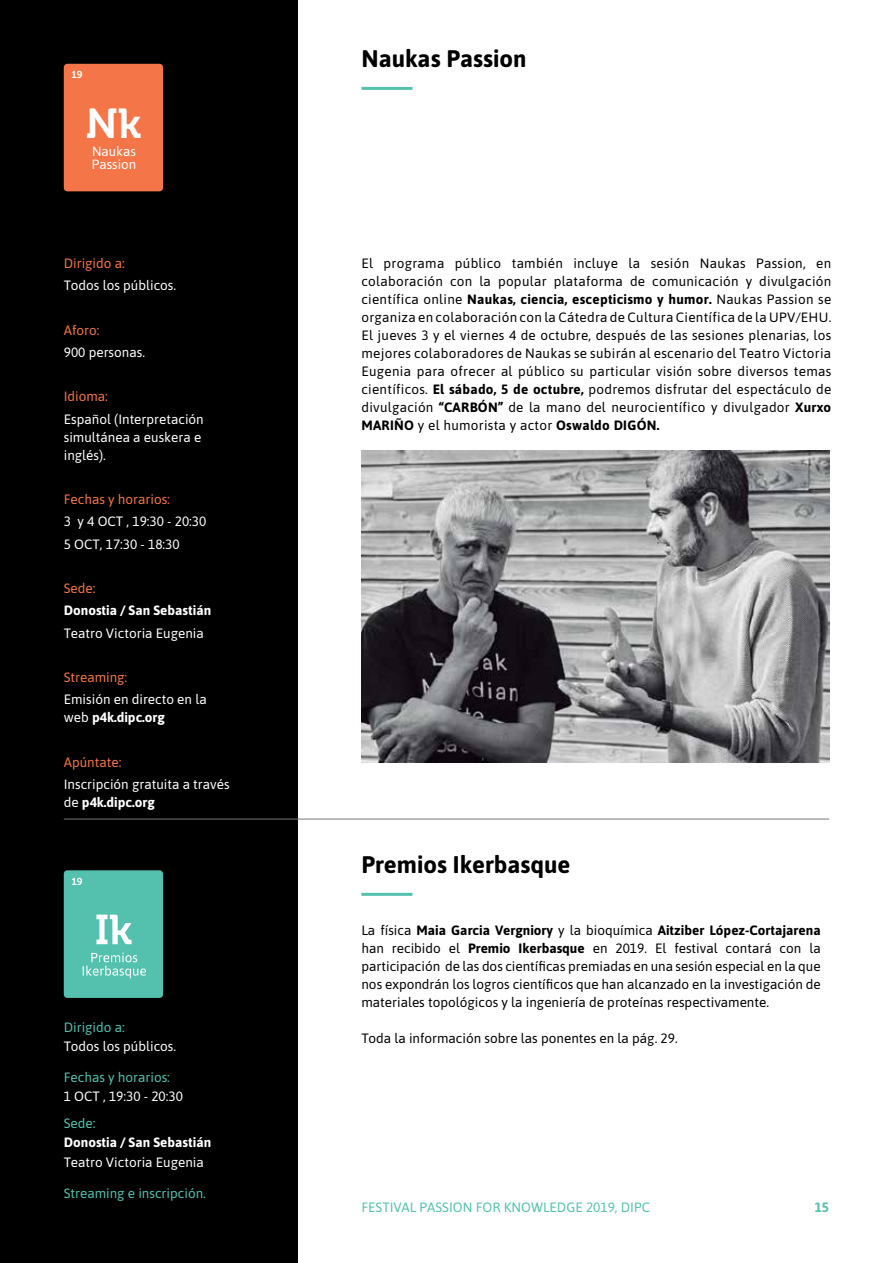
<style>
.page{position:relative;width:893px;height:1263px;background:#fff}
.page>*{position:absolute;margin:0;border:0;box-sizing:border-box;transform-origin:0 0}
.t1{font:41.7px "Museo 700";color:#fff}
.t2{font:700 24px "Asap";color:#000}
.t3{font:13.5px/18px "Asap";color:#000;text-align:justify}
.t4{font:13.5px/18px "Asap";color:#fff}
.t5{font:13.5px "Asap";color:#54c1af}
.t6{font:13.5px "Asap";color:#f47648}
.t7{font:700 13.5px "Asap";color:#fff}
.t8{font:700 13.5px "Asap";color:#54c1af}
.t9{font:13.35px/13.4px "Asap";color:#fff}
.t10{font:10.05px "Museo 700";color:#fff}
.s1{font-weight:700}
</style>
<div class="page">
<div style="left:0;top:0;width:298px;height:1263px;background:#000"></div>
<hr style="left:64px;top:819px;width:765px;height:1px;background:#77787b">
<hr style="left:361px;top:87px;width:51px;height:3px;background:#54c1af">
<hr style="left:361px;top:893px;width:51px;height:3px;background:#54c1af">
<img style="left:361px;top:451px;width:468px;height:312px">
<div style="left:64px;top:64px;width:99px;height:127px;background:#f47648;border-radius:4px"></div>
<div style="left:64px;top:870px;width:99px;height:128px;background:#54c1af;border-radius:4px"></div>
<svg style="left:96px;top:915px;width:36px;height:29px"></svg>
<svg style="left:72px;top:878px;width:10px;height:7px"></svg>
<svg style="left:83px;top:953px;width:63px;height:25px"></svg>
<p class="t10" style="left:71px;top:69px;width:13px">19</p>
<h1 class="t1" style="left:86px;top:100px;width:57px">Nk</h1>
<p class="t9" style="left:92px;top:144px;width:46px">Naukas<br>Passion</p>
<p class="t6" style="left:64px;top:254px;width:63px">Dirigido a:</p>
<p class="t4" style="left:64px;top:276px;width:114px">Todos los públicos.</p>
<p class="t6" style="left:64px;top:320px;width:37px">Aforo:</p>
<p class="t4" style="left:64px;top:342px;width:83px">900 personas.</p>
<p class="t6" style="left:64px;top:387px;width:46px">Idioma:</p>
<p class="t4" style="left:64px;top:409px;width:141px">Español (Interpretación simultánea a euskera e inglés).</p>
<p class="t6" style="left:64px;top:490px;width:108px">Fechas y horarios:</p>
<p class="t4" style="left:64px;top:510px;width:144px;line-height:22.2px">3 y 4 OCT , 19:30 - 20:30<br>5 OCT, 17:30 - 18:30</p>
<p class="t6" style="left:64px;top:579px;width:33px">Sede:</p>
<p class="t7" style="left:64px;top:601px;width:149px">Donostia / San Sebastián</p>
<p class="t4" style="left:64px;top:623px;width:142px">Teatro Victoria Eugenia</p>
<p class="t6" style="left:64px;top:668px;width:65px">Streaming:</p>
<p class="t4" style="left:64px;top:690px;width:144px">Emisión en directo en la web <span class="s1">p4k.dipc.org</span></p>
<p class="t6" style="left:64px;top:753px;width:59px">Apúntate:</p>
<p class="t4" style="left:64px;top:775px;width:167px">Inscripción gratuita a través de <span class="s1">p4k.dipc.org</span></p>
<p class="t5" style="left:64px;top:1018px;width:63px">Dirigido a:</p>
<p class="t4" style="left:64px;top:1036px;width:114px">Todos los públicos.</p>
<p class="t5" style="left:64px;top:1068px;width:108px">Fechas y horarios:</p>
<p class="t4" style="left:64px;top:1087px;width:121px">1 OCT , 19:30 - 20:30</p>
<p class="t5" style="left:64px;top:1114px;width:33px">Sede:</p>
<p class="t7" style="left:64px;top:1133px;width:149px">Donostia / San Sebastián</p>
<p class="t4" style="left:64px;top:1152px;width:142px">Teatro Victoria Eugenia</p>
<p class="t5" style="left:64px;top:1183px;width:144px">Streaming e inscripción.</p>
<h2 class="t2" style="left:361px;top:42px;width:166px">Naukas Passion</h2>
<p class="t3" style="left:361px;top:253px;width:471px">El programa público también incluye la sesión Naukas Passion, en colaboración con la popular plataforma de comunicación y divulgación científica online <span class="s1">Naukas, ciencia, escepticismo y humor.</span> Naukas Passion se organiza en colaboración con la Cátedra de Cultura Científica de la UPV/EHU.<br>El jueves 3 y el viernes 4 de octubre, después de las sesiones plenarias, los mejores colaboradores de Naukas se subirán al escenario del Teatro Victoria Eugenia para ofrecer al público su particular visión sobre diversos temas científicos. <span class="s1">El sábado, 5 de octubre,</span> podremos disfrutar del espectáculo de divulgación <span class="s1">“CARBÓN”</span> de la mano del neurocientífico y divulgador <span class="s1">Xurxo MARIÑO</span> y el humorista y actor <span class="s1">Oswaldo DIGÓN.</span></p>
<h2 class="t2" style="left:361px;top:847px;width:210px">Premios Ikerbasque</h2>
<p class="t3" style="left:361px;top:920px;width:461px">La física <span class="s1">Maia Garcia Vergniory</span> y la bioquímica <span class="s1">Aitziber López-Cortajarena </span>han recibido el <span class="s1">Premio Ikerbasque</span> en 2019. El festival contará con la participación de las dos científicas premiadas en una sesión especial en la que nos expondrán los logros científicos que han alcanzado en la investigación de materiales topológicos y la ingeniería de proteínas respectivamente.</p>
<p class="t3" style="left:361px;top:1028px;width:318px">Toda la información sobre las ponentes en la pág. 29.</p>
<p class="t5" style="left:361px;top:1198px;width:290px">FESTIVAL PASSION FOR KNOWLEDGE 2019, DIPC</p>
<p class="t8" style="left:815px;top:1197px;width:16px">15</p>
</div>
